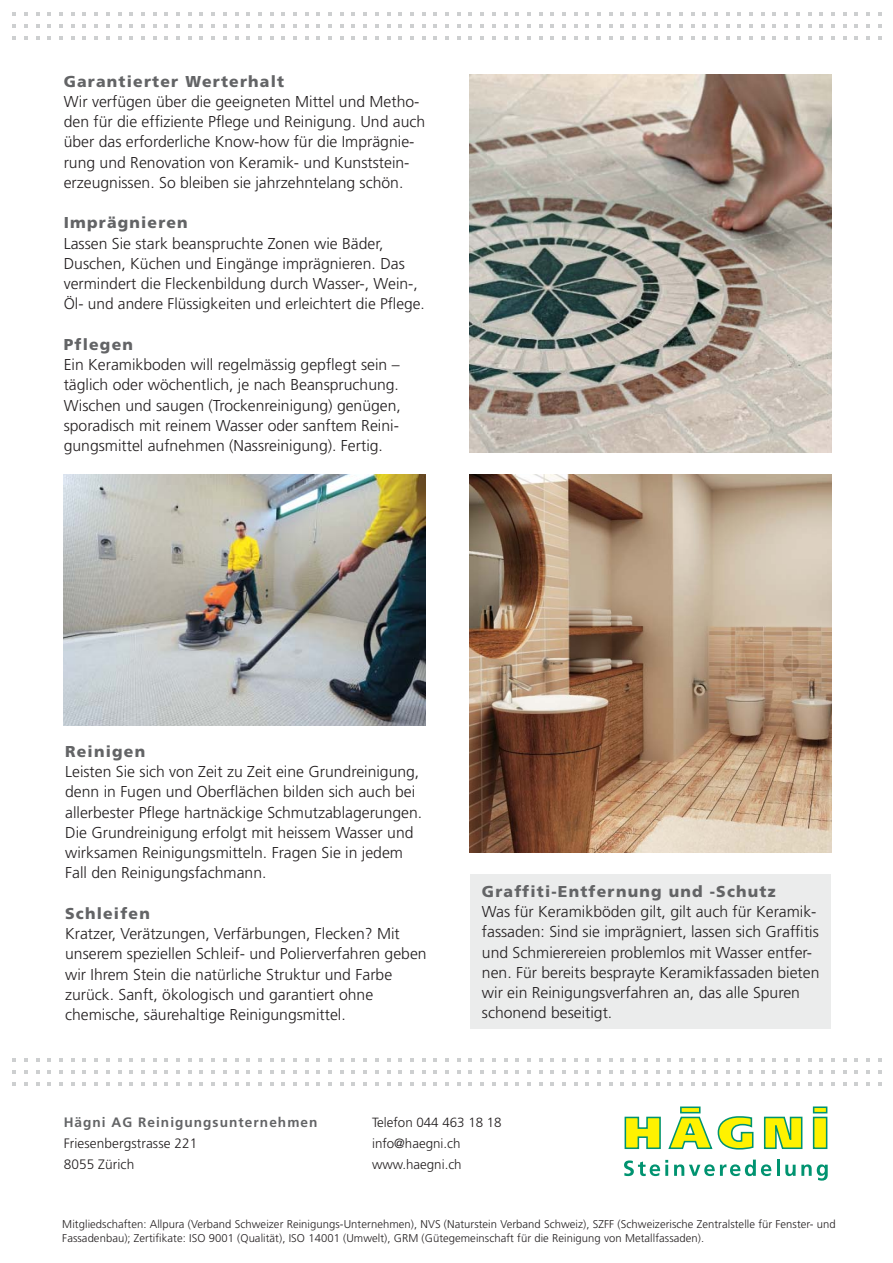
<style>
.page{position:relative;width:893px;height:1263px;background:#fff}
.page>*{position:absolute;margin:0;border:0;box-sizing:border-box;transform-origin:0 0}
.t1{font:300 15.75px/20.2px "Frutiger";color:#231f20}
.t2{font:900 15.75px "Frutiger";letter-spacing:.075em;color:#636466}
.t3{font:300 15.45px "Frutiger";color:#231f20}
.t4{font:300 13.65px/21px "Frutiger";letter-spacing:.005em;color:#231f20}
.t5{font:700 13.65px "Frutiger";letter-spacing:.075em;color:#636466}
.t6{font:300 13.35px/21px "Frutiger";color:#231f20}
.t7{font:300 11.25px/13.5px "Frutiger";letter-spacing:.005em;color:#231f20}
</style>
<div class="page">
<div style="left:471px;top:874px;width:360px;height:155px;background:#ebecec"></div>
<img style="left:470px;top:474px;width:361px;height:379px">
<img style="left:64px;top:474px;width:361px;height:251px">
<img style="left:470px;top:74px;width:361px;height:379px">
<svg style="left:624px;top:1116px;width:37px;height:33px"></svg>
<svg style="left:668px;top:1116px;width:86px;height:34px"></svg>
<svg style="left:763px;top:1116px;width:40px;height:33px"></svg>
<div style="left:814px;top:1117px;width:13px;height:31px;background:#fff200"></div>
<div style="left:813px;top:1117px;width:14px;height:32px;border:2px solid #009370"></div>
<div style="left:680px;top:1107px;width:20px;height:6px;border:2px solid #009370"></div>
<div style="left:814px;top:1107px;width:13px;height:6px;background:#fff200"></div>
<div style="left:813px;top:1106px;width:14px;height:7px;border:2px solid #009370"></div>
<svg style="left:624px;top:1160px;width:44px;height:16px"></svg>
<svg style="left:674px;top:1160px;width:97px;height:16px"></svg>
<hr style="left:776px;top:1160px;width:3px;height:16px;background:#009370">
<svg style="left:785px;top:1165px;width:10px;height:11px"></svg>
<svg style="left:801px;top:1164px;width:27px;height:17px"></svg>
<svg style="left:24px;top:13px;width:4px;height:3px"></svg>
<svg style="left:59px;top:13px;width:4px;height:3px"></svg>
<svg style="left:141px;top:13px;width:4px;height:3px"></svg>
<svg style="left:176px;top:13px;width:4px;height:3px"></svg>
<svg style="left:211px;top:13px;width:4px;height:3px"></svg>
<svg style="left:293px;top:13px;width:4px;height:3px"></svg>
<svg style="left:328px;top:13px;width:4px;height:3px"></svg>
<svg style="left:445px;top:13px;width:4px;height:3px"></svg>
<svg style="left:480px;top:13px;width:4px;height:3px"></svg>
<svg style="left:597px;top:13px;width:4px;height:3px"></svg>
<svg style="left:632px;top:13px;width:4px;height:3px"></svg>
<svg style="left:749px;top:13px;width:4px;height:3px"></svg>
<svg style="left:784px;top:13px;width:4px;height:3px"></svg>
<svg style="left:24px;top:25px;width:4px;height:3px"></svg>
<svg style="left:59px;top:25px;width:4px;height:3px"></svg>
<svg style="left:141px;top:25px;width:4px;height:3px"></svg>
<svg style="left:176px;top:25px;width:4px;height:3px"></svg>
<svg style="left:211px;top:25px;width:4px;height:3px"></svg>
<svg style="left:293px;top:25px;width:4px;height:3px"></svg>
<svg style="left:328px;top:25px;width:4px;height:3px"></svg>
<svg style="left:445px;top:25px;width:4px;height:3px"></svg>
<svg style="left:480px;top:25px;width:4px;height:3px"></svg>
<svg style="left:597px;top:25px;width:4px;height:3px"></svg>
<svg style="left:632px;top:25px;width:4px;height:3px"></svg>
<svg style="left:749px;top:25px;width:4px;height:3px"></svg>
<svg style="left:784px;top:25px;width:4px;height:3px"></svg>
<svg style="left:24px;top:36px;width:4px;height:3px"></svg>
<svg style="left:59px;top:36px;width:4px;height:3px"></svg>
<svg style="left:141px;top:36px;width:4px;height:3px"></svg>
<svg style="left:176px;top:36px;width:4px;height:3px"></svg>
<svg style="left:211px;top:36px;width:4px;height:3px"></svg>
<svg style="left:293px;top:36px;width:4px;height:3px"></svg>
<svg style="left:328px;top:36px;width:4px;height:3px"></svg>
<svg style="left:445px;top:36px;width:4px;height:3px"></svg>
<svg style="left:480px;top:36px;width:4px;height:3px"></svg>
<svg style="left:597px;top:36px;width:4px;height:3px"></svg>
<svg style="left:632px;top:36px;width:4px;height:3px"></svg>
<svg style="left:749px;top:36px;width:4px;height:3px"></svg>
<svg style="left:784px;top:36px;width:4px;height:3px"></svg>
<svg style="left:24px;top:1059px;width:4px;height:3px"></svg>
<svg style="left:59px;top:1059px;width:4px;height:3px"></svg>
<svg style="left:141px;top:1059px;width:4px;height:3px"></svg>
<svg style="left:176px;top:1059px;width:4px;height:3px"></svg>
<svg style="left:211px;top:1059px;width:4px;height:3px"></svg>
<svg style="left:293px;top:1059px;width:4px;height:3px"></svg>
<svg style="left:328px;top:1059px;width:4px;height:3px"></svg>
<svg style="left:445px;top:1059px;width:4px;height:3px"></svg>
<svg style="left:480px;top:1059px;width:4px;height:3px"></svg>
<svg style="left:597px;top:1059px;width:4px;height:3px"></svg>
<svg style="left:632px;top:1059px;width:4px;height:3px"></svg>
<svg style="left:749px;top:1059px;width:4px;height:3px"></svg>
<svg style="left:784px;top:1059px;width:4px;height:3px"></svg>
<svg style="left:24px;top:1071px;width:4px;height:3px"></svg>
<svg style="left:59px;top:1071px;width:4px;height:3px"></svg>
<svg style="left:141px;top:1071px;width:4px;height:3px"></svg>
<svg style="left:176px;top:1071px;width:4px;height:3px"></svg>
<svg style="left:211px;top:1071px;width:4px;height:3px"></svg>
<svg style="left:293px;top:1071px;width:4px;height:3px"></svg>
<svg style="left:328px;top:1071px;width:4px;height:3px"></svg>
<svg style="left:445px;top:1071px;width:4px;height:3px"></svg>
<svg style="left:480px;top:1071px;width:4px;height:3px"></svg>
<svg style="left:597px;top:1071px;width:4px;height:3px"></svg>
<svg style="left:632px;top:1071px;width:4px;height:3px"></svg>
<svg style="left:749px;top:1071px;width:4px;height:3px"></svg>
<svg style="left:784px;top:1071px;width:4px;height:3px"></svg>
<svg style="left:24px;top:1082px;width:4px;height:3px"></svg>
<svg style="left:59px;top:1082px;width:4px;height:3px"></svg>
<svg style="left:141px;top:1082px;width:4px;height:3px"></svg>
<svg style="left:176px;top:1082px;width:4px;height:3px"></svg>
<svg style="left:211px;top:1082px;width:4px;height:3px"></svg>
<svg style="left:293px;top:1082px;width:4px;height:3px"></svg>
<svg style="left:328px;top:1082px;width:4px;height:3px"></svg>
<svg style="left:445px;top:1082px;width:4px;height:3px"></svg>
<svg style="left:480px;top:1082px;width:4px;height:3px"></svg>
<svg style="left:597px;top:1082px;width:4px;height:3px"></svg>
<svg style="left:632px;top:1082px;width:4px;height:3px"></svg>
<svg style="left:749px;top:1082px;width:4px;height:3px"></svg>
<svg style="left:784px;top:1082px;width:4px;height:3px"></svg>
<p class="t2" style="left:64px;top:75px;width:222px">Garantierter Werterhalt</p>
<p class="t1" style="left:64px;top:93px;width:363px">Wir verfügen über die geeigneten Mittel und Metho&shy;den für die effiziente Pflege und Reinigung. Und auch über das erforderliche Know-how für die Imprägnie&shy;rung und Renovation von Keramik- und Kunststein&shy;erzeugnissen. So bleiben sie jahrzehntelang schön.</p>
<p class="t2" style="left:64px;top:217px;width:125px">Imprägnieren</p>
<p class="t1" style="left:64px;top:234px;width:356px">Lassen Sie stark beanspruchte Zonen wie Bäder,<br>Duschen, Küchen und Eingänge imprägnieren. Das vermindert die Fleckenbildung durch Wasser-, Wein-,</p>
<p class="t3" style="left:64px;top:298px;width:362px">Öl- und andere Flüssigkeiten und erleichtert die Pflege.</p>
<p class="t2" style="left:64px;top:338px;width:71px">Pflegen</p>
<p class="t1" style="left:64px;top:356px;width:339px">Ein Keramikboden will regelmässig gepflegt sein – täglich oder wöchentlich, je nach Beanspruchung.<br>Wischen und saugen (Trockenreinigung) genügen, sporadisch mit reinem Wasser oder sanftem Reini&shy;gungsmittel aufnehmen (Nassreinigung). Fertig.</p>
<p class="t2" style="left:65px;top:745px;width:82px">Reinigen</p>
<p class="t1" style="left:65px;top:763px;width:359px">Leisten Sie sich von Zeit zu Zeit eine Grundreinigung, denn in Fugen und Oberflächen bilden sich auch bei allerbester Pflege hartnäckige Schmutzablagerungen.<br>Die Grundreinigung erfolgt mit heissem Wasser und wirksamen Reinigungsmitteln. Fragen Sie in jedem Fall den Reinigungsfachmann.</p>
<p class="t2" style="left:65px;top:907px;width:86px">Schleifen</p>
<p class="t1" style="left:65px;top:925px;width:363px">Kratzer, Verätzungen, Verfärbungen, Flecken? Mit unserem speziellen Schleif- und Polierverfahren geben wir Ihrem Stein die natürliche Struktur und Farbe zurück. Sanft, ökologisch und garantiert ohne chemische, säurehaltige Reinigungsmittel.</p>
<p class="t2" style="left:482px;top:885px;width:295px">Graffiti-Entfernung und -Schutz</p>
<p class="t1" style="left:482px;top:903px;width:339px">Was für Keramikböden gilt, gilt auch für Keramik&shy;fassaden: Sind sie imprägniert, lassen sich Graffitis und Schmierereien problemlos mit Wasser entfer&shy;nen. Für bereits besprayte Keramikfassaden bieten wir ein Reinigungsverfahren an, das alle Spuren schonend beseitigt.</p>
<p class="t5" style="left:64px;top:1117px;width:255px">Hägni AG Reinigungsunternehmen</p>
<p class="t4" style="left:64px;top:1134px;width:135px">Friesenbergstrasse 221<br>8055 Zürich</p>
<p class="t6" style="left:372px;top:1113px;width:131px">Telefon 044 463 18 18 info@haegni.ch www.haegni.ch</p>
<p class="t7" style="left:62px;top:1218px;width:775px">Mitgliedschaften: Allpura (Verband Schweizer Reinigungs-Unternehmen), NVS (Naturstein Verband Schweiz), SZFF (Schweizerische Zentralstelle für Fenster- und<br>Fassadenbau); Zertifikate: ISO 9001 (Qualität), ISO 14001 (Umwelt), GRM (Gütegemeinschaft für die Reinigung von Metallfassaden).</p>
</div>
